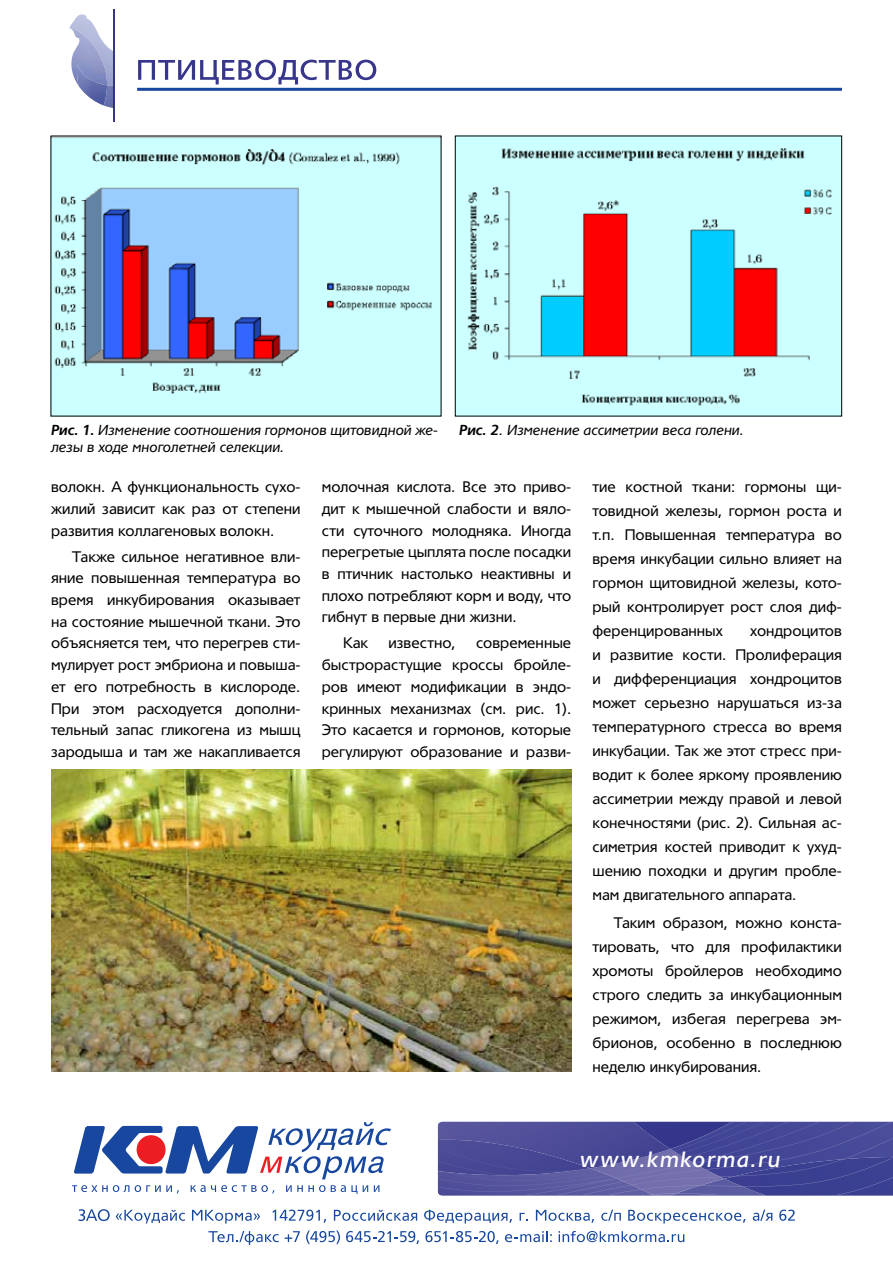
<style>
.page{position:relative;width:893px;height:1263px;background:#fff}
.page>*{position:absolute;margin:0;border:0;box-sizing:border-box;transform-origin:0 0}
.t1{font:italic 21.75px "Tornado Medium C";letter-spacing:.075em;color:#fff}
.t2{font:15px/24px "Tornado C";color:#000;text-align:justify}
.t3{font:italic 14.25px/16.5px "Tornado C";color:#000}
.s1{font-weight:700}
</style>
<div class="page">
<hr style="left:113px;top:10px;width:2px;height:112px;background:#37368c">
<svg style="left:138px;top:60px;width:238px;height:24px"></svg>
<svg style="left:69px;top:14px;width:45px;height:94px"></svg>
<img style="left:77px;top:64px;width:30px;height:41px">
<hr style="left:137px;top:88px;width:705px;height:3px;background:#17479e">
<img style="left:53px;top:138px;width:386px;height:276px">
<img style="left:457px;top:138px;width:383px;height:276px">
<div style="left:455px;top:136px;width:387px;height:280px;border:1px solid #000"></div>
<img style="left:51px;top:770px;width:520px;height:301px">
<svg style="left:438px;top:1122px;width:455px;height:73px;background:#4d4e99"></svg>
<svg style="left:116px;top:1210px;width:69px;height:13px"></svg>
<svg style="left:192px;top:1210px;width:68px;height:13px"></svg>
<svg style="left:272px;top:1209px;width:54px;height:14px"></svg>
<svg style="left:334px;top:1210px;width:83px;height:11px"></svg>
<svg style="left:424px;top:1210px;width:88px;height:13px"></svg>
<svg style="left:520px;top:1213px;width:8px;height:8px"></svg>
<svg style="left:536px;top:1210px;width:58px;height:13px"></svg>
<svg style="left:601px;top:1209px;width:20px;height:12px"></svg>
<svg style="left:628px;top:1210px;width:117px;height:13px"></svg>
<svg style="left:753px;top:1209px;width:19px;height:12px"></svg>
<svg style="left:779px;top:1209px;width:16px;height:12px"></svg>
<svg style="left:208px;top:1231px;width:71px;height:14px"></svg>
<svg style="left:285px;top:1231px;width:15px;height:11px"></svg>
<svg style="left:306px;top:1230px;width:34px;height:14px"></svg>
<svg style="left:346px;top:1231px;width:73px;height:13px"></svg>
<svg style="left:425px;top:1231px;width:74px;height:13px"></svg>
<svg style="left:505px;top:1231px;width:47px;height:11px"></svg>
<svg style="left:559px;top:1231px;width:125px;height:11px"></svg>
<svg style="left:72px;top:1185px;width:57px;height:7px"></svg>
<svg style="left:135px;top:1185px;width:44px;height:8px"></svg>
<svg style="left:191px;top:1185px;width:83px;height:8px"></svg>
<svg style="left:286px;top:1185px;width:82px;height:9px"></svg>
<svg style="left:374px;top:1185px;width:5px;height:7px"></svg>
<svg style="left:74px;top:1122px;width:317px;height:57px"></svg>
<svg style="left:79px;top:1209px;width:31px;height:12px"></svg>
<p class="t3" style="left:51px;top:422px;width:388px"><span class="s1">Рис. 1.</span> Изменение соотношения гормонов щитовидной же&shy;лезы в ходе многолетней селекции.</p>
<p class="t3" style="left:459px;top:422px;width:286px"><span class="s1">Рис. 2</span>. Изменение ассиметрии веса голени.</p>
<p class="t2" style="left:322px;top:476px;width:251px;line-height:21.8px">молочная кислота. Все это приво&shy;дит к мышечной слабости и вяло&shy;сти суточного молодняка. Иногда перегретые цыплята после посадки в птичник настолько неактивны и плохо потребляют корм и воду, что гибнут в первые дни жизни.</p>
<p class="t2" style="left:343px;top:631px;width:27px">Как</p>
<p class="t2" style="left:388px;top:631px;width:69px">известно,</p>
<p class="t2" style="left:592px;top:475px;width:251px">тие костной ткани: гормоны щи&shy;товидной железы, гормон роста и т.п. Повышенная температура во время инкубации сильно влияет на гормон щитовидной железы, кото&shy;рый контролирует рост слоя диф&shy;ференцированных</p>
<p class="t2" style="left:51px;top:476px;width:251px;line-height:21.8px">волокн. А функциональность сухо&shy;жилий зависит как раз от степени развития коллагеновых волокн.</p>
<p class="t2" style="left:51px;top:546px;width:251px;line-height:21.8px;text-indent:21px">Также сильное негативное вли&shy;яние повышенная температура во время инкубирования оказывает на состояние мышечной ткани. Это объясняется тем, что перегрев сти&shy;мулирует рост эмбриона и повыша&shy;ет его потребность в кислороде.<br>При этом расходуется дополни&shy;тельный запас гликогена из мышц зародыша и там же накапливается</p>
<p class="t2" style="left:592px;top:619px;width:251px;text-indent:158px">хондроцитов и развитие кости. Пролиферация и дифференциация хондроцитов может серьезно нарушаться из-за температурного стресса во время инкубации. Так же этот стресс при&shy;водит к более яркому проявлению ассиметрии между правой и левой конечностями (рис. 2). Сильная ас&shy;симетрия костей приводит к ухуд&shy;шению походки и другим пробле&shy;мам двигательного аппарата.</p>
<p class="t2" style="left:592px;top:911px;width:251px;text-indent:21px">Таким образом, можно конста&shy;тировать, что для профилактики хромоты бройлеров необходимо строго следить за инкубационным режимом, избегая перегрева эм&shy;брионов, особенно в последнюю неделю инкубирования.</p>
<p class="t2" style="left:322px;top:632px;width:251px;line-height:21.8px;text-indent:154px">современные быстрорастущие кроссы бройле&shy;ров имеют модификации в эндо&shy;кринных механизмах (см. рис. 1).<br>Это касается и гормонов, которые регулируют образование и разви-</p>
<h1 class="t1" style="left:580px;top:1147px;width:202px">www.kmkorma.ru</h1>
</div>
